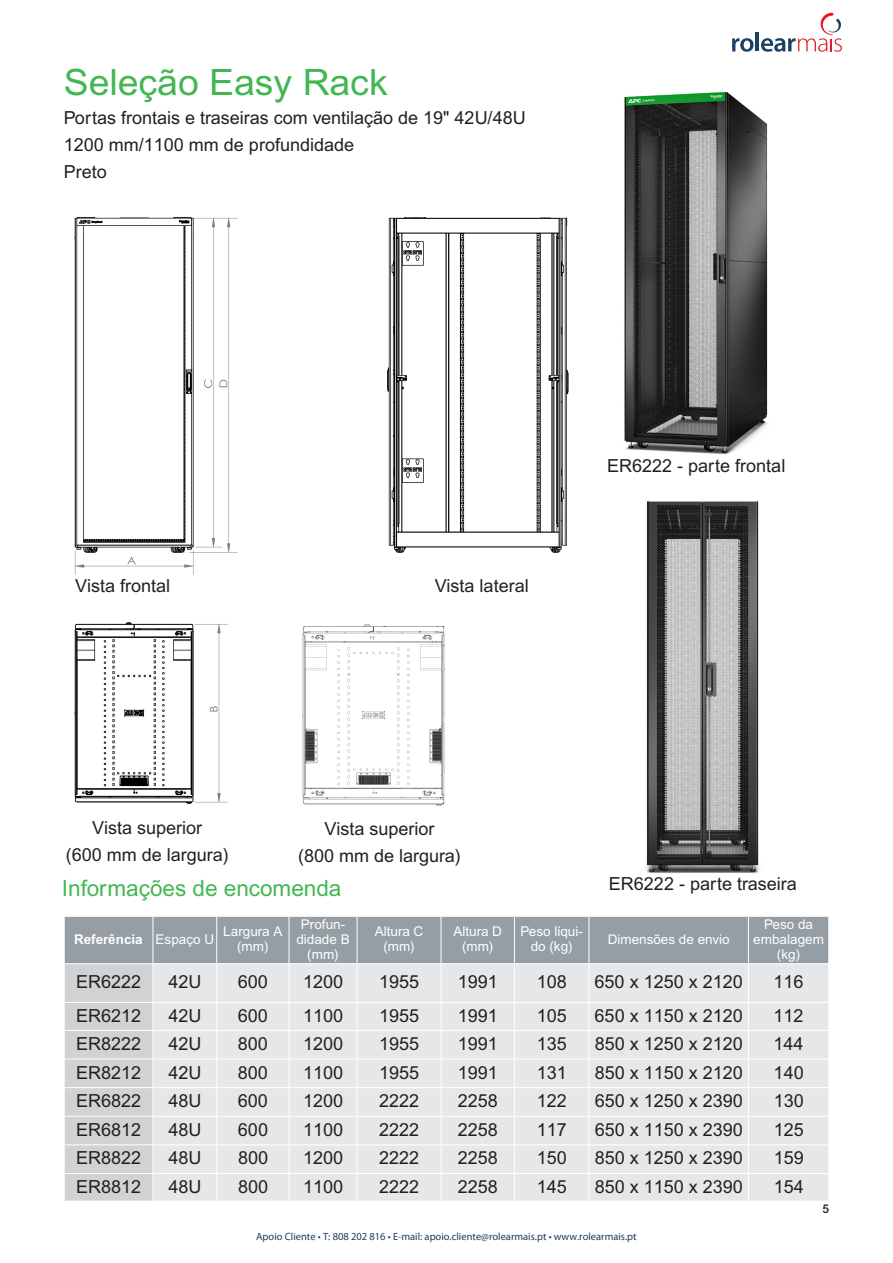
<style>
.page{position:relative;width:893px;height:1263px;background:#fff}
.page>*{position:absolute;margin:0;border:0;box-sizing:border-box;transform-origin:0 0}
.新二标题{font:36.3px "Arial MT Pro";color:#42b751}
.正文标题四{font:22.5px "Arial MT Pro";color:#42b751}
.表格正文{font:18px "Arial MT Pro";color:#231f20}
.标题后文字{font:18px/27px "Arial MT Pro";color:#231f20;text-align:center}
.表头_加粗{font:13.5px/15px "Arial MT Pro";color:#fff;text-align:center}
.表头_加粗-2{font:700 13.5px "Arial MT Pro";color:#fff}
.t1{font:500 12px "Arial MT Std";color:#231f20}
.t2{font:10.5px "Myriad Pro";color:#213b5c}
</style>
<div class="page">
<svg style="left:64px;top:916px;width:765px;height:285px;background:#d9dbdd"></svg>
<img style="left:646px;top:501px;width:114px;height:372px">
<img style="left:624px;top:91px;width:144px;height:364px">
<img style="left:74px;top:217px;width:495px;height:587px">
<img style="left:298px;top:620px;width:155px;height:186px">
<svg style="left:732px;top:38px;width:22px;height:14px"></svg>
<hr style="left:756px;top:33px;width:3px;height:18px;background:#1b4064">
<svg style="left:761px;top:13px;width:81px;height:39px"></svg>
<p class="新二标题" style="left:64px;top:61px;width:326px">Seleção Easy Rack</p>
<p class="标题后文字" style="left:64px;top:105px;width:463px;text-align:left">Portas frontais e traseiras com ventilação de 19" 42U/48U<br>1200 mm/1100 mm de profundidade<br>Preto</p>
<p class="标题后文字" style="left:75px;top:573px;width:97px">Vista frontal</p>
<p class="标题后文字" style="left:435px;top:573px;width:96px">Vista lateral</p>
<p class="标题后文字" style="left:607px;top:453px;width:180px">ER6222 - parte frontal</p>
<p class="标题后文字" style="left:66px;top:815px;width:164px">Vista superior<br>(600 mm de largura)</p>
<p class="标题后文字" style="left:298px;top:816px;width:164px">Vista superior<br>(800 mm de largura)</p>
<p class="正文标题四" style="left:62px;top:875px;width:281px">Informações de encomenda</p>
<p class="标题后文字" style="left:609px;top:871px;width:189px">ER6222 - parte traseira</p>
<p class="表头_加粗-2" style="left:74px;top:931px;width:70px">Referência</p>
<p class="表头_加粗" style="left:156px;top:932px;width:60px">Espaço U</p>
<p class="表头_加粗" style="left:223px;top:925px;width:61px">Largura A (mm)</p>
<p class="表头_加粗" style="left:296px;top:917px;width:55px">Profun&shy;didade B (mm)</p>
<p class="表头_加粗" style="left:375px;top:925px;width:50px">Altura C (mm)</p>
<p class="表头_加粗" style="left:453px;top:925px;width:50px">Altura D (mm)</p>
<p class="表头_加粗" style="left:520px;top:925px;width:64px">Peso líqui&shy;do (kg)</p>
<p class="表头_加粗" style="left:608px;top:932px;width:123px">Dimensões de envio</p>
<p class="表头_加粗" style="left:753px;top:917px;width:72px">Peso da embalagem (kg)</p>
<p class="表格正文" style="left:76px;top:972px;width:67px">ER6222</p>
<p class="表格正文" style="left:168px;top:972px;width:35px">42U</p>
<p class="表格正文" style="left:238px;top:972px;width:32px">600</p>
<p class="表格正文" style="left:303px;top:972px;width:42px">1200</p>
<p class="表格正文" style="left:379px;top:972px;width:42px">1955</p>
<p class="表格正文" style="left:458px;top:972px;width:42px">1991</p>
<p class="表格正文" style="left:537px;top:972px;width:32px">108</p>
<p class="表格正文" style="left:595px;top:972px;width:150px">650 x 1250 x 2120</p>
<p class="表格正文" style="left:774px;top:972px;width:32px">116</p>
<p class="表格正文" style="left:76px;top:1005px;width:67px">ER6212</p>
<p class="表格正文" style="left:168px;top:1005px;width:35px">42U</p>
<p class="表格正文" style="left:238px;top:1005px;width:32px">600</p>
<p class="表格正文" style="left:303px;top:1005px;width:42px">1100</p>
<p class="表格正文" style="left:379px;top:1005px;width:42px">1955</p>
<p class="表格正文" style="left:458px;top:1005px;width:42px">1991</p>
<p class="表格正文" style="left:537px;top:1005px;width:32px">105</p>
<p class="表格正文" style="left:595px;top:1005px;width:150px">650 x 1150 x 2120</p>
<p class="表格正文" style="left:774px;top:1005px;width:32px">112</p>
<p class="表格正文" style="left:76px;top:1033px;width:67px">ER8222</p>
<p class="表格正文" style="left:168px;top:1033px;width:35px">42U</p>
<p class="表格正文" style="left:238px;top:1033px;width:32px">800</p>
<p class="表格正文" style="left:303px;top:1033px;width:42px">1200</p>
<p class="表格正文" style="left:379px;top:1033px;width:42px">1955</p>
<p class="表格正文" style="left:458px;top:1033px;width:42px">1991</p>
<p class="表格正文" style="left:537px;top:1033px;width:32px">135</p>
<p class="表格正文" style="left:595px;top:1033px;width:150px">850 x 1250 x 2120</p>
<p class="表格正文" style="left:774px;top:1033px;width:32px">144</p>
<p class="表格正文" style="left:76px;top:1062px;width:67px">ER8212</p>
<p class="表格正文" style="left:168px;top:1062px;width:35px">42U</p>
<p class="表格正文" style="left:238px;top:1062px;width:32px">800</p>
<p class="表格正文" style="left:303px;top:1062px;width:42px">1100</p>
<p class="表格正文" style="left:379px;top:1062px;width:42px">1955</p>
<p class="表格正文" style="left:458px;top:1062px;width:42px">1991</p>
<p class="表格正文" style="left:537px;top:1062px;width:32px">131</p>
<p class="表格正文" style="left:595px;top:1062px;width:150px">850 x 1150 x 2120</p>
<p class="表格正文" style="left:774px;top:1062px;width:32px">140</p>
<p class="表格正文" style="left:76px;top:1090px;width:67px">ER6822</p>
<p class="表格正文" style="left:168px;top:1090px;width:35px">48U</p>
<p class="表格正文" style="left:238px;top:1090px;width:32px">600</p>
<p class="表格正文" style="left:303px;top:1090px;width:42px">1200</p>
<p class="表格正文" style="left:379px;top:1090px;width:42px">2222</p>
<p class="表格正文" style="left:458px;top:1090px;width:42px">2258</p>
<p class="表格正文" style="left:537px;top:1090px;width:32px">122</p>
<p class="表格正文" style="left:595px;top:1090px;width:150px">650 x 1250 x 2390</p>
<p class="表格正文" style="left:774px;top:1090px;width:32px">130</p>
<p class="表格正文" style="left:76px;top:1119px;width:67px">ER6812</p>
<p class="表格正文" style="left:168px;top:1119px;width:35px">48U</p>
<p class="表格正文" style="left:238px;top:1119px;width:32px">600</p>
<p class="表格正文" style="left:303px;top:1119px;width:42px">1100</p>
<p class="表格正文" style="left:379px;top:1119px;width:42px">2222</p>
<p class="表格正文" style="left:458px;top:1119px;width:42px">2258</p>
<p class="表格正文" style="left:537px;top:1119px;width:32px">117</p>
<p class="表格正文" style="left:595px;top:1119px;width:150px">650 x 1150 x 2390</p>
<p class="表格正文" style="left:774px;top:1119px;width:32px">125</p>
<p class="表格正文" style="left:76px;top:1148px;width:67px">ER8822</p>
<p class="表格正文" style="left:168px;top:1148px;width:35px">48U</p>
<p class="表格正文" style="left:238px;top:1148px;width:32px">800</p>
<p class="表格正文" style="left:303px;top:1148px;width:42px">1200</p>
<p class="表格正文" style="left:379px;top:1148px;width:42px">2222</p>
<p class="表格正文" style="left:458px;top:1148px;width:42px">2258</p>
<p class="表格正文" style="left:537px;top:1148px;width:32px">150</p>
<p class="表格正文" style="left:595px;top:1148px;width:150px">850 x 1250 x 2390</p>
<p class="表格正文" style="left:774px;top:1148px;width:32px">159</p>
<p class="表格正文" style="left:76px;top:1176px;width:67px">ER8812</p>
<p class="表格正文" style="left:168px;top:1176px;width:35px">48U</p>
<p class="表格正文" style="left:238px;top:1176px;width:32px">800</p>
<p class="表格正文" style="left:303px;top:1176px;width:42px">1100</p>
<p class="表格正文" style="left:379px;top:1176px;width:42px">2222</p>
<p class="表格正文" style="left:458px;top:1176px;width:42px">2258</p>
<p class="表格正文" style="left:537px;top:1176px;width:32px">145</p>
<p class="表格正文" style="left:595px;top:1176px;width:150px">850 x 1150 x 2390</p>
<p class="表格正文" style="left:774px;top:1176px;width:32px">154</p>
<p class="t2" style="left:256px;top:1229px;width:382px">Apoio Cliente • T: 808 202 816 • E-mail: apoio.cliente@rolearmais.pt • www.rolearmais.pt</p>
<p class="t1" style="left:823px;top:1201px;width:8px">5</p>
</div>
